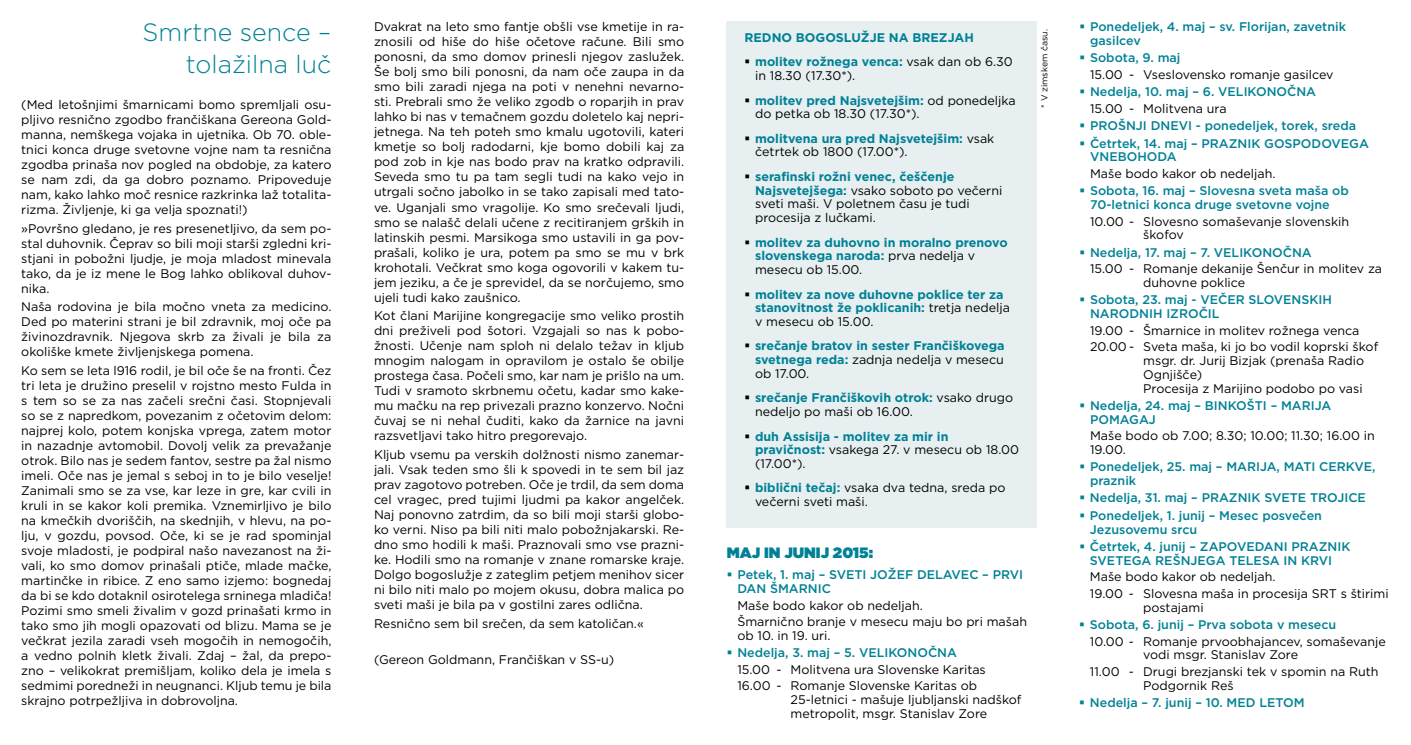
<style>
.page{position:relative;width:1411px;height:745px;background:#fff}
.page>*{position:absolute;margin:0;border:0;box-sizing:border-box;transform-origin:0 0}
.t1{font:300 25px/31.2px "Gotham BU";color:#008195;text-align:right}
.t2{font:900 15px "Gotham BU";color:#008195}
.t3{font:12.5px/15px "Gotham BU";color:#000}
.t4{font:500 12.5px/13.8px "Gotham BU";color:#008195}
.t5{font:700 12.5px/13.8px "Gotham BU";color:#008195}
.t6{font:8.75px "Gotham BU";color:#000}
.s1{font-weight:400;color:#000}
.s2{font-weight:700;color:#008195}
</style>
<div class="page">
<div style="left:726px;top:21px;width:310px;height:507px;background:#e7eff1"></div>
<h1 class="t1" style="left:143px;top:16px;width:190px">Smrtne sence – tolažilna luč</h1>
<p class="t3" style="left:21px;top:97px;width:312px;text-align:justify">(Med letošnjimi šmarnicami bomo spremljali osu&shy;pljivo resnično zgodbo frančiškana Gereona Gold&shy;manna, nemškega vojaka in ujetnika. Ob 70. oble&shy;tnici konca druge svetovne vojne nam ta resnična zgodba prinaša nov pogled na obdobje, za katero se nam zdi, da ga dobro poznamo. Pripoveduje nam, kako lahko moč resnice razkrinka laž totalita&shy;rizma. Življenje, ki ga velja spoznati!)</p>
<p class="t3" style="left:21px;top:220px;width:312px;text-align:justify">»Površno gledano, je res presenetljivo, da sem po&shy;stal duhovnik. Čeprav so bili moji starši zgledni kri&shy;stjani in pobožni ljudje, je moja mladost minevala tako, da je iz mene le Bog lahko oblikoval duhov&shy;nika.</p>
<p class="t3" style="left:21px;top:299px;width:312px;text-align:justify">Naša rodovina je bila močno vneta za medicino.<br>Ded po materini strani je bil zdravnik, moj oče pa živinozdravnik. Njegova skrb za živali je bila za okoliške kmete življenjskega pomena.</p>
<p class="t3" style="left:21px;top:362px;width:312px;text-align:justify">Ko sem se leta l916 rodil, je bil oče še na fronti. Čez tri leta je družino preselil v rojstno mesto Fulda in s tem so se za nas začeli srečni časi. Stopnjevali so se z napredkom, povezanim z očetovim delom: najprej kolo, potem konjska vprega, zatem motor in nazadnje avtomobil. Dovolj velik za prevažanje otrok. Bilo nas je sedem fantov, sestre pa žal nismo imeli. Oče nas je jemal s seboj in to je bilo veselje!<br>Zanimali smo se za vse, kar leze in gre, kar cvili in kruli in se kakor koli premika. Vznemirljivo je bilo na kmečkih dvoriščih, na skednjih, v hlevu, na po&shy;lju, v gozdu, povsod. Oče, ki se je rad spominjal svoje mladosti, je podpiral našo navezanost na ži&shy;vali, ko smo domov prinašali ptiče, mlade mačke, martinčke in ribice. Z eno samo izjemo: bognedaj da bi se kdo dotaknil osirotelega srninega mladiča!<br>Pozimi smo smeli živalim v gozd prinašati krmo in tako smo jih mogli opazovati od blizu. Mama se je večkrat jezila zaradi vseh mogočih in nemogočih, a vedno polnih kletk živali. Zdaj – žal, da prepo&shy;zno – velikokrat premišljam, koliko dela je imela s sedmimi poredneži in neugnanci. Kljub temu je bila skrajno potrpežljiva in dobrovoljna.</p>
<p class="t3" style="left:374px;top:19px;width:312px;text-align:justify">Dvakrat na leto smo fantje obšli vse kmetije in ra&shy;znosili od hiše do hiše očetove račune. Bili smo ponosni, da smo domov prinesli njegov zaslužek.<br>Še bolj smo bili ponosni, da nam oče zaupa in da smo bili zaradi njega na poti v nenehni nevarno&shy;sti. Prebrali smo že veliko zgodb o roparjih in prav lahko bi nas v temačnem gozdu doletelo kaj nepri&shy;jetnega. Na teh poteh smo kmalu ugotovili, kateri kmetje so bolj radodarni, kje bomo dobili kaj za pod zob in kje nas bodo prav na kratko odpravili.<br>Seveda smo tu pa tam segli tudi na kako vejo in utrgali sočno jabolko in se tako zapisali med tato&shy;ve. Uganjali smo vragolije. Ko smo srečevali ljudi, smo se nalašč delali učene z recitiranjem grških in latinskih pesmi. Marsikoga smo ustavili in ga pov&shy;prašali, koliko je ura, potem pa smo se mu v brk krohotali. Večkrat smo koga ogovorili v kakem tu&shy;jem jeziku, a če je sprevidel, da se norčujemo, smo ujeli tudi kako zaušnico.</p>
<p class="t3" style="left:374px;top:308px;width:312px;text-align:justify">Kot člani Marijine kongregacije smo veliko prostih dni preživeli pod šotori. Vzgajali so nas k pobo&shy;žnosti. Učenje nam sploh ni delalo težav in kljub mnogim nalogam in opravilom je ostalo še obilje prostega časa. Počeli smo, kar nam je prišlo na um.<br>Tudi v sramoto skrbnemu očetu, kadar smo kake&shy;mu mačku na rep privezali prazno konzervo. Nočni čuvaj se ni nehal čuditi, kako da žarnice na javni razsvetljavi tako hitro pregorevajo.</p>
<p class="t3" style="left:374px;top:446px;width:312px;text-align:justify">Kljub vsemu pa verskih dolžnosti nismo zanemar&shy;jali. Vsak teden smo šli k spovedi in te sem bil jaz prav zagotovo potreben. Oče je trdil, da sem doma cel vragec, pred tujimi ljudmi pa kakor angelček.<br>Naj ponovno zatrdim, da so bili moji starši globo&shy;ko verni. Niso pa bili niti malo pobožnjakarski. Re&shy;dno smo hodili k maši. Praznovali smo vse prazni&shy;ke. Hodili smo na romanje v znane romarske kraje.<br>Dolgo bogoslužje z zateglim petjem menihov sicer ni bilo niti malo po mojem okusu, dobra malica po sveti maši je bila pa v gostilni zares odlična.</p>
<p class="t3" style="left:374px;top:615px;width:271px">Resnično sem bil srečen, da sem katoličan.«</p>
<p class="t3" style="left:374px;top:651px;width:242px">(Gereon Goldmann, Frančiškan v SS-u)</p>
<p class="t5" style="left:755px;top:25px;width:259px;line-height:24.4px;text-indent:-11px">REDNO BOGOSLUŽJE NA BREZJAH molitev rožnega venca: <span class="s1">vsak dan ob 6.30</span></p>
<p class="t3" style="left:755px;top:63px;width:262px;line-height:24.4px">in 18.30 (17.30*).<br><span class="s2">molitev pred Najsvetejšim:</span> od ponedeljka</p>
<p class="t5" style="left:755px;top:101px;width:241px;line-height:24.4px"><span class="s1">do petka ob 18.30 (17.30*).<br></span>molitvena ura pred Najsvetejšim: <span class="s1">vsak</span></p>
<p class="t3" style="left:755px;top:144px;width:154px">četrtek ob 1800 (17.00*).</p>
<p class="t3" style="left:755px;top:169px;width:249px;line-height:13.8px"><span class="s2">serafinski rožni venec, češčenje<br>Najsvetejšega:</span> vsako soboto po večerni sveti maši. V poletnem času je tudi procesija z lučkami.</p>
<p class="t5" style="left:755px;top:235px;width:254px">molitev za duhovno in moralno prenovo slovenskega naroda: <span class="s1">prva nedelja v mesecu ob 15.00.</span></p>
<p class="t5" style="left:755px;top:287px;width:256px">molitev za nove duhovne poklice ter za stanovitnost že poklicanih: <span class="s1">tretja nedelja v mesecu ob 15.00.</span></p>
<p class="t5" style="left:755px;top:338px;width:251px;text-align:justify">srečanje bratov in sester Frančiškovega svetnega reda: <span class="s1">zadnja nedelja v mesecu ob 17.00.</span></p>
<p class="t3" style="left:755px;top:390px;width:260px;line-height:13.8px"><span class="s2">srečanje Frančiškovih otrok:</span> vsako drugo nedeljo po maši ob 16.00.</p>
<p class="t5" style="left:755px;top:428px;width:265px">duh Assisija - molitev za mir in pravičnost: <span class="s1">vsakega 27. v mesecu ob 18.00 (17.00*).</span></p>
<p class="t3" style="left:755px;top:480px;width:252px;line-height:13.8px"><span class="s2">biblični tečaj:</span> vsaka dva tedna, sreda po večerni sveti maši.</p>
<p class="t6" style="left:1039px;top:107px;width:80px;rotate:-90deg">* V zimskem času.</p>
<p class="t2" style="left:726px;top:544px;width:148px">MAJ IN JUNIJ 2015:</p>
<p class="t4" style="left:737px;top:567px;width:287px">Petek, 1. maj – SVETI JOŽEF DELAVEC – PRVI<br>DAN ŠMARNIC</p>
<p class="t3" style="left:737px;top:596px;width:291px;line-height:16.6px">Maše bodo kakor ob nedeljah.<br>Šmarnično branje v mesecu maju bo pri mašah</p>
<p class="t3" style="left:737px;top:627px;width:95px">ob 10. in 19. uri.</p>
<p class="t4" style="left:737px;top:645px;width:221px">Nedelja, 3. maj – 5. VELIKONOČNA</p>
<p class="t3" style="left:737px;top:660px;width:250px;line-height:16.6px">15.00 - Molitvena ura Slovenske Karitas<br>16.00 - Romanje Slovenske Karitas ob</p>
<p class="t3" style="left:790px;top:692px;width:232px;line-height:13.8px">25-letnici - mašuje ljubljanski nadškof metropolit, msgr. Stanislav Zore</p>
<p class="t4" style="left:1090px;top:20px;width:257px">Ponedeljek, 4. maj – sv. Florijan, zavetnik gasilcev</p>
<p class="t4" style="left:1090px;top:51px;width:92px">Sobota, 9. maj</p>
<p class="t3" style="left:1090px;top:67px;width:245px">15.00 - Vseslovensko romanje gasilcev</p>
<p class="t4" style="left:1090px;top:85px;width:227px">Nedelja, 10. maj – 6. VELIKONOČNA</p>
<p class="t3" style="left:1090px;top:101px;width:138px">15.00 - Molitvena ura</p>
<p class="t4" style="left:1089px;top:117px;width:280px;line-height:17.2px">PROŠNJI DNEVI - ponedeljek, torek, sreda<br>Četrtek, 14. maj – PRAZNIK GOSPODOVEGA</p>
<p class="t4" style="left:1089px;top:149px;width:88px">VNEBOHODA</p>
<p class="t3" style="left:1089px;top:166px;width:187px">Maše bodo kakor ob nedeljah.</p>
<p class="t4" style="left:1089px;top:183px;width:260px">Sobota, 16. maj – Slovesna sveta maša ob<br>70-letnici konca druge svetovne vojne</p>
<p class="t3" style="left:1143px;top:214px;width:207px;line-height:13.8px;text-indent:-53px">10.00 - Slovesno somaševanje slovenskih škofov</p>
<p class="t4" style="left:1089px;top:245px;width:223px">Nedelja, 17. maj – 7. VELIKONOČNA</p>
<p class="t3" style="left:1143px;top:261px;width:240px;line-height:13.8px;text-indent:-53px">15.00 - Romanje dekanije Šenčur in molitev za duhovne poklice</p>
<p class="t4" style="left:1089px;top:292px;width:243px">Sobota, 23. maj - VEČER SLOVENSKIH<br>NARODNIH IZROČIL</p>
<p class="t3" style="left:1089px;top:321px;width:290px;line-height:16.6px">19.00 - Šmarnice in molitev rožnega venca<br>20.00 - Sveta maša, ki jo bo vodil koprski škof</p>
<p class="t3" style="left:1143px;top:353px;width:222px;line-height:13.8px">msgr. dr. Jurij Bizjak (prenaša Radio<br>Ognjišče)<br>Procesija z Marijino podobo po vasi</p>
<p class="t4" style="left:1089px;top:398px;width:243px">Nedelja, 24. maj – BINKOŠTI – MARIJA<br>POMAGAJ</p>
<p class="t3" style="left:1089px;top:428px;width:286px;line-height:13.8px">Maše bodo ob 7.00; 8.30; 10.00; 11.30; 16.00 in<br>19.00.</p>
<p class="t4" style="left:1089px;top:459px;width:287px">Ponedeljek, 25. maj – MARIJA, MATI CERKVE, praznik</p>
<p class="t4" style="left:1089px;top:488px;width:277px;line-height:17.2px">Nedelja, 31. maj – PRAZNIK SVETE TROJICE<br>Ponedeljek, 1. junij – Mesec posvečen</p>
<p class="t4" style="left:1089px;top:520px;width:262px;line-height:17.2px">Jezusovemu srcu<br>Četrtek, 4. junij – ZAPOVEDANI PRAZNIK</p>
<p class="t4" style="left:1089px;top:552px;width:244px">SVETEGA REŠNJEGA TELESA IN KRVI</p>
<p class="t3" style="left:1089px;top:568px;width:300px;line-height:16.6px">Maše bodo kakor ob nedeljah.<br>19.00 - Slovesna maša in procesija SRT s štirimi</p>
<p class="t3" style="left:1143px;top:599px;width:62px">postajami</p>
<p class="t4" style="left:1089px;top:617px;width:248px">Sobota, 6. junij – Prva sobota v mesecu</p>
<p class="t3" style="left:1143px;top:633px;width:244px;line-height:13.8px;text-indent:-53px">10.00 - Romanje prvoobhajancev, somaševanje vodi msgr. Stanislav Zore</p>
<p class="t3" style="left:1143px;top:664px;width:237px;line-height:13.8px;text-indent:-53px">11.00 - Drugi brezjanski tek v spomin na Ruth<br>Podgornik Reš</p>
<p class="t4" style="left:1089px;top:694px;width:216px">Nedelja – 7. junij – 10. MED LETOM</p>
</div>
